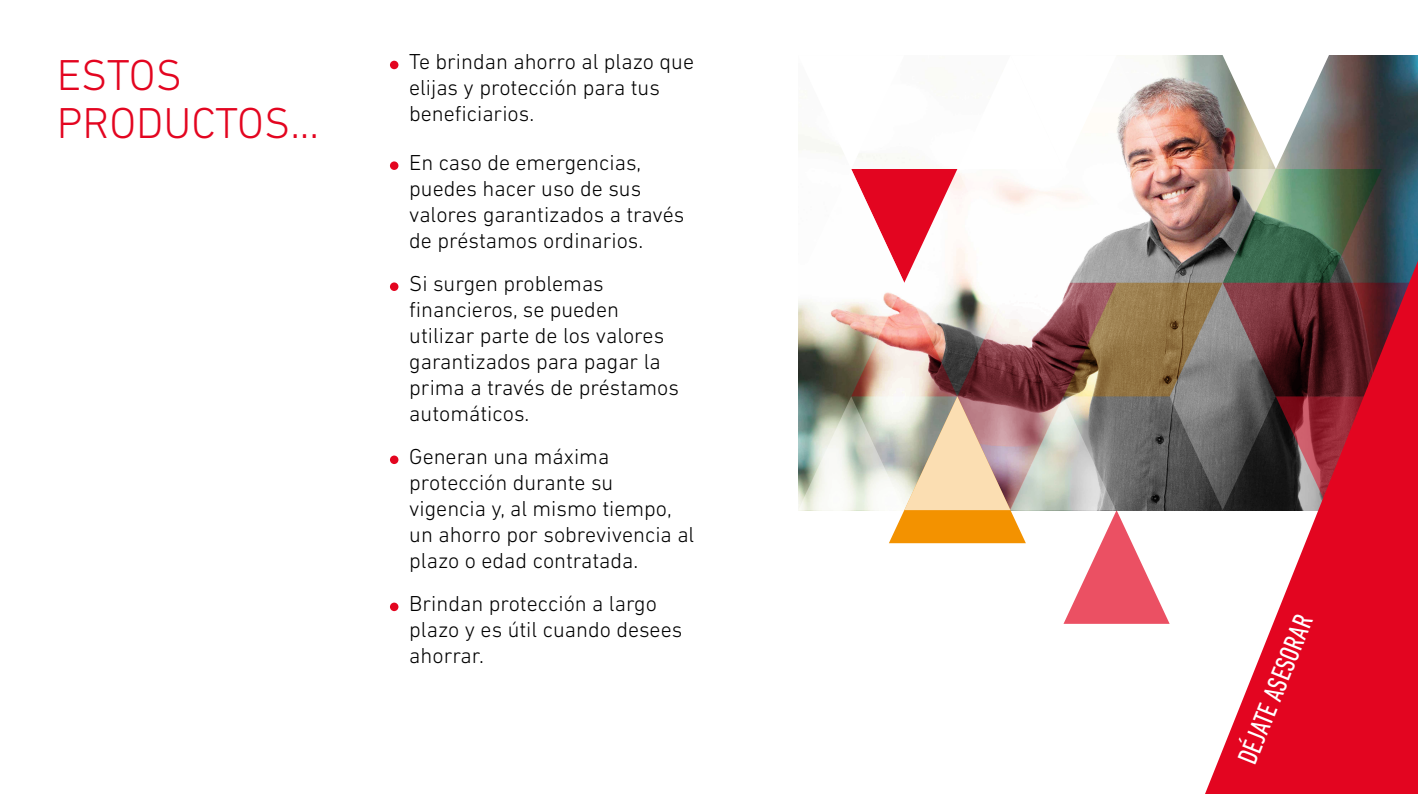
<style>
.page{position:relative;width:1418px;height:794px;background:#fff}
.page>*{position:absolute;margin:0;border:0;box-sizing:border-box;transform-origin:0 0}
.t1{font:300 44px/48px "DIN Next LT Pro";color:#e30520}
.t2{font:condensed 28px "DIN Next LT Pro";color:#fff}
.t3{font:300 22px/26px "DIN Next LT Pro";color:#000}
</style>
<div class="page">
<img style="left:798px;top:55px;width:619px;height:569px">
<svg style="left:1204px;top:261px;width:213px;height:533px;background:#b63d4b"></svg>
<div style="left:390px;top:61px;width:8px;height:8px;background:#e30520;border-radius:50%"></div>
<div style="left:390px;top:161px;width:8px;height:9px;background:#e30520;border-radius:50%"></div>
<div style="left:390px;top:282px;width:8px;height:9px;background:#e30520;border-radius:50%"></div>
<div style="left:390px;top:455px;width:8px;height:9px;background:#e30520;border-radius:50%"></div>
<div style="left:390px;top:602px;width:8px;height:9px;background:#e30520;border-radius:50%"></div>
<h1 class="t1" style="left:57px;top:50px;width:264px">ESTOS<br>PRODUCTOS...</h1>
<p class="t3" style="left:409px;top:48px;width:286px">Te brindan ahorro al plazo que elijas y protección para tus beneficiarios.</p>
<p class="t3" style="left:409px;top:149px;width:277px">En caso de emergencias, puedes hacer uso de sus valores garantizados a través de préstamos ordinarios.</p>
<p class="t3" style="left:409px;top:270px;width:271px">Si surgen problemas financieros, se pueden utilizar parte de los valores garantizados para pagar la prima a través de préstamos automáticos.</p>
<p class="t3" style="left:409px;top:443px;width:286px">Generan una máxima protección durante su vigencia y, al mismo tiempo, un ahorro por sobrevivencia al plazo o edad contratada.</p>
<p class="t3" style="left:409px;top:590px;width:274px">Brindan protección a largo plazo y es útil cuando desees ahorrar.</p>
<p class="t2" style="left:1231px;top:756px;width:159px;rotate:-68deg">DÉJATE ASESORAR</p>
</div>
